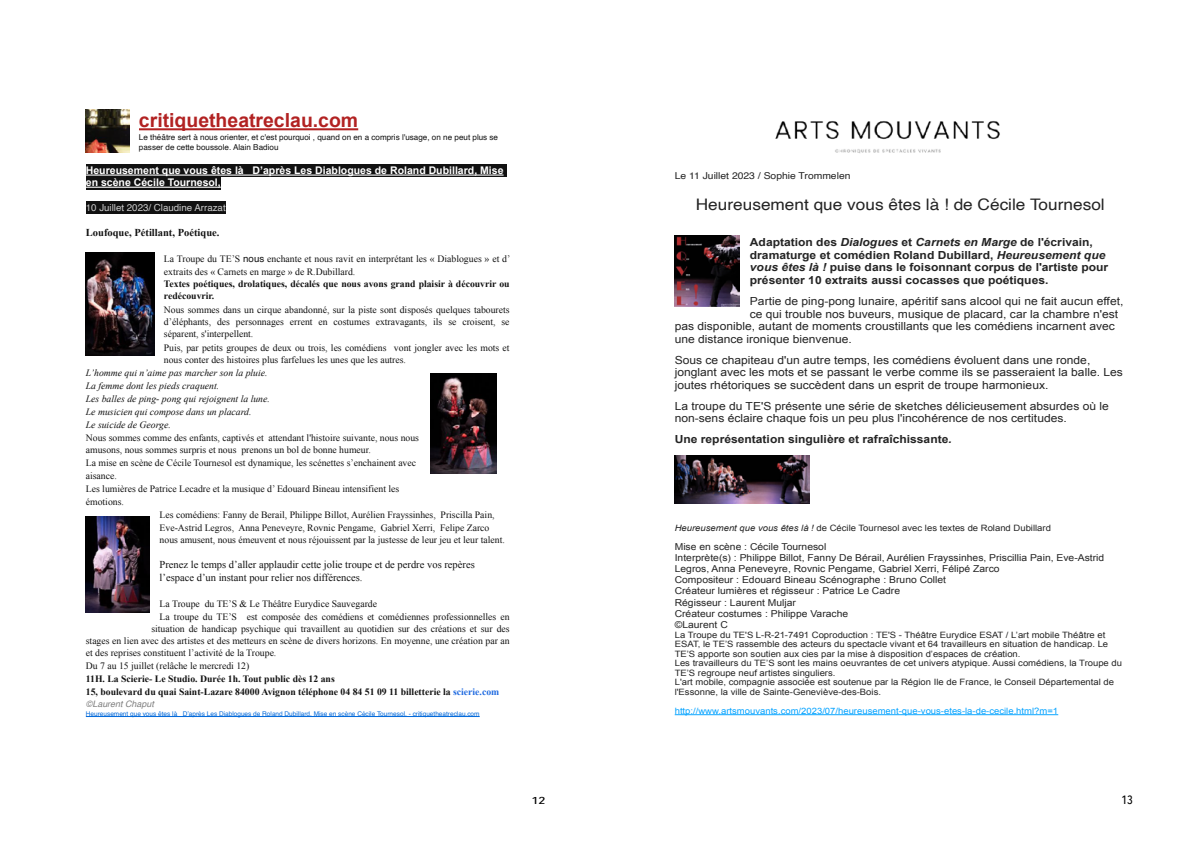
<style>
.page{position:relative;width:1191px;height:842px;background:#fff}
.page>*{position:absolute;margin:0;border:0;box-sizing:border-box;transform-origin:0 0}
.t1{font:700 19.4px "Arial";color:#b22222}
.t2{font:15.9px "Helvetica";color:#242424;scale:1.08 1}
.t3{font:500 12px "Avenir Next Condensed";color:#000}
.t4{font:11.1px/12.7px "Arial";color:#242424;scale:1.08 1}
.t5{font:700 11.1px/12.7px "Arial";color:#242424;scale:1.08 1}
.t6{font:10.5px/13px "Times New Roman";color:#111}
.t7{font:700 10.5px/12.1px "Arial";color:#fff}
.t8{font:700 10.5px "Times New Roman";color:#111}
.t9{font:500 10px "Avenir Next Condensed";color:#000;scale:1.5 1}
.t10{font:9.7px/12.1px "Times New Roman";color:#111}
.t11{font:italic 9.7px "Times New Roman";color:#111}
.t12{font:700 9.7px "Times New Roman";color:#111}
.t13{font:9.7px "Helvetica";color:#ccc}
.t14{font:9.5px/11.1px "Arial";color:#242424;scale:1.08 1}
.t15{font:9.5px "Helvetica";color:#242424;scale:1.08 1}
.t16{font:italic 8.9px "Helvetica";color:#808080}
.t17{font:8.7px/9.5px "Arial";color:#242424;scale:1.08 1}
.t18{font:8.7px "Arial";color:#00a2ff;scale:1.08 1}
.t19{font:8.1px/9.7px "Helvetica";color:#111}
.t20{font:6.5px "Helvetica";color:#0068da}
.s1{font-family:"Helvetica"}
.s2{font-weight:700}
.s3{color:#1f6ae0}
.s4{font-style:italic}
</style>
<div class="page">
<hr style="left:674px;top:714px;width:384px;height:1px;background:#00a2ff">
<img style="left:674px;top:235px;width:65px;height:72px">
<img style="left:674px;top:456px;width:135px;height:48px">
<img style="left:775px;top:121px;width:225px;height:32px">
<div style="left:86px;top:164px;width:420px;height:13px;background:#111"></div>
<div style="left:86px;top:177px;width:135px;height:12px;background:#111"></div>
<div style="left:86px;top:202px;width:140px;height:12px;background:#111"></div>
<hr style="left:139px;top:128px;width:219px;height:2px;background:#b22222">
<hr style="left:86px;top:175px;width:417px;height:1px;background:#fff">
<hr style="left:86px;top:187px;width:135px;height:1px;background:#fff">
<hr style="left:86px;top:716px;width:394px;height:1px;background:#0068da">
<img style="left:86px;top:253px;width:68px;height:102px">
<img style="left:430px;top:374px;width:67px;height:99px">
<img style="left:86px;top:516px;width:64px;height:97px">
<img style="left:86px;top:109px;width:43px;height:44px">
<p class="t1" style="left:139px;top:108px;width:221px">critiquetheatreclau.com</p>
<p class="t19" style="left:139px;top:132px;width:361px">Le théâtre sert à nous orienter, et c'est pourquoi , quand on en a compris l'usage, on ne peut plus se passer de cette boussole. Alain Badiou</p>
<p class="t7" style="left:86px;top:165px;width:419px">Heureusement que vous êtes là D’après Les Diablogues de Roland Dubillard, Mise en scène Cécile Tournesol,</p>
<p class="t13" style="left:86px;top:200px;width:141px">10 Juillet 2023/ Claudine Arrazat</p>
<p class="t8" style="left:86px;top:225px;width:135px">Loufoque, Pétillant, Poétique.</p>
<p class="t10" style="left:164px;top:253px;width:348px">La Troupe du TE’S <span class="s1">nous</span> enchante et nous ravit en interprétant les « Diablogues » et d’ extraits des « Carnets en marge » de R.Dubillard.<br><span class="s2">Textes poétiques, drolatiques, décalés que nous avons grand plaisir à découvrir ou redécouvrir.</span></p>
<p class="t10" style="left:164px;top:303px;width:347px;text-align:justify">Nous sommes dans un cirque abandonné, sur la piste sont disposés quelques tabourets d’éléphants, des personnages errent en costumes extravagants, ils se croisent, se séparent, s'interpellent.</p>
<p class="t10" style="left:164px;top:341px;width:347px">Puis, par petits groupes de deux ou trois, les comédiens vont jongler avec les mots et</p>
<p class="t10" style="left:164px;top:353px;width:244px">nous conter des histoires plus farfelues les unes que les autres.</p>
<p class="t11" style="left:86px;top:366px;width:183px">L’homme qui n’aime pas marcher son la pluie.</p>
<p class="t11" style="left:86px;top:379px;width:135px">La femme dont les pieds craquent.</p>
<p class="t11" style="left:86px;top:392px;width:185px">Les balles de ping- pong qui rejoignent la lune.</p>
<p class="t11" style="left:86px;top:405px;width:167px">Le musicien qui compose dans un placard.</p>
<p class="t11" style="left:86px;top:418px;width:86px">Le suicide de George.</p>
<p class="t10" style="left:86px;top:431px;width:335px">Nous sommes comme des enfants, captivés et attendant l'histoire suivante, nous nous</p>
<p class="t10" style="left:86px;top:443px;width:286px">amusons, nous sommes surpris et nous prenons un bol de bonne humeur.</p>
<p class="t10" style="left:86px;top:457px;width:332px">La mise en scène de Cécile Tournesol est dynamique, les scénettes s’enchainent avec aisance.</p>
<p class="t10" style="left:86px;top:483px;width:315px">Les lumières de Patrice Lecadre et la musique d’ Edouard Bineau intensifient les émotions.</p>
<p class="t10" style="left:160px;top:509px;width:347px">Les comédiens: Fanny de Berail, Philippe Billot, Aurélien Frayssinhes, Priscilla Pain,<br>Eve-Astrid Legros, Anna Peneveyre, Rovnic Pengame, Gabriel Xerri, Felipe Zarco nous amusent, nous émeuvent et nous réjouissent par la justesse de leur jeu et leur talent.</p>
<p class="t6" style="left:160px;top:558px;width:317px">Prenez le temps d’aller applaudir cette jolie troupe et de perdre vos repères l’espace d’un instant pour relier nos différences.</p>
<p class="t10" style="left:160px;top:597px;width:219px">La Troupe du TE’S &amp; Le Théâtre Eurydice Sauvegarde</p>
<p class="t10" style="left:160px;top:610px;width:351px">La troupe du TE’S est composée des comédiens et comédiennes professionnelles en</p>
<p class="t10" style="left:151px;top:622px;width:360px">situation de handicap psychique qui travaillent au quotidien sur des créations et sur des</p>
<p class="t10" style="left:86px;top:634px;width:425px">stages en lien avec des artistes et des metteurs en scène de divers horizons. En moyenne, une création par an</p>
<p class="t10" style="left:86px;top:646px;width:192px">et des reprises constituent l’activité de la Troupe.</p>
<p class="t10" style="left:86px;top:659px;width:165px">Du 7 au 15 juillet (relâche le mercredi 12)</p>
<p class="t12" style="left:86px;top:672px;width:250px">11H. La Scierie- Le Studio. Durée 1h. Tout public dès 12 ans</p>
<p class="t12" style="left:86px;top:685px;width:415px">15, boulevard du quai Saint-Lazare 84000 Avignon téléphone 04 84 51 09 11 billetterie la <span class="s3">scierie.com</span></p>
<p class="t16" style="left:86px;top:696px;width:69px">©Laurent Chaput</p>
<p class="t20" style="left:86px;top:709px;width:395px">Heureusement que vous êtes là D’après Les Diablogues de Roland Dubillard, Mise en scène Cécile Tournesol, - critiquetheatreclau.com</p>
<p class="t15" style="left:674px;top:168px;width:164px">Le 11 Juillet 2023 / Sophie Trommelen</p>
<p class="t2" style="left:696px;top:192px;width:380px">Heureusement que vous êtes là ! de Cécile Tournesol</p>
<p class="t5" style="left:750px;top:236px;width:333px">Adaptation des <span class="s4">Dialogues</span> et <span class="s4">Carnets en Marge</span> de l'écrivain, dramaturge et comédien Roland Dubillard, <span class="s4">Heureusement que vous êtes là !</span> puise dans le foisonnant corpus de l'artiste pour présenter 10 extraits aussi cocasses que poétiques.</p>
<p class="t4" style="left:750px;top:295px;width:347px">Partie de ping-pong lunaire, apéritif sans alcool qui ne fait aucun effet,</p>
<p class="t4" style="left:749px;top:307px;width:343px">ce qui trouble nos buveurs, musique de placard, car la chambre n'est</p>
<p class="t4" style="left:674px;top:320px;width:409px">pas disponible, autant de moments croustillants que les comédiens incarnent avec</p>
<p class="t4" style="left:674px;top:333px;width:165px">une distance ironique bienvenue.</p>
<p class="t4" style="left:674px;top:353px;width:416px">Sous ce chapiteau d'un autre temps, les comédiens évoluent dans une ronde, jonglant avec les mots et se passant le verbe comme ils se passeraient la balle. Les joutes rhétoriques se succèdent dans un esprit de troupe harmonieux.</p>
<p class="t4" style="left:674px;top:400px;width:403px">La troupe du TE'S présente une série de sketches délicieusement absurdes où le non-sens éclaire chaque fois un peu plus l'incohérence de nos certitudes.</p>
<p class="t5" style="left:674px;top:433px;width:258px">Une représentation singulière et rafraîchissante<span class="s4">.</span></p>
<p class="t17" style="left:674px;top:523px;width:350px"><span class="s4">Heureusement que vous êtes là !</span> de Cécile Tournesol avec les textes de Roland Dubillard</p>
<p class="t14" style="left:674px;top:541px;width:399px">Mise en scène : Cécile Tournesol<br>Interprète(s) : Philippe Billot, Fanny De Bérail, Aurélien Frayssinhes, Priscillia Pain, Eve-Astrid Legros, Anna Peneveyre, Rovnic Pengame, Gabriel Xerri, Félipé Zarco<br>Compositeur : Edouard Bineau Scénographe : Bruno Collet<br>Créateur lumières et régisseur : Patrice Le Cadre<br>Régisseur : Laurent Muljar<br>Créateur costumes : Philippe Varache<br>©Laurent C</p>
<p class="t17" style="left:674px;top:630px;width:416px">La Troupe du TE'S L-R-21-7491 Coproduction : TE'S - Théâtre Eurydice ESAT / L’art mobile Théâtre et ESAT, le TE’S rassemble des acteurs du spectacle vivant et 64 travailleurs en situation de handicap. Le TE’S apporte son soutien aux cies par la mise à disposition d’espaces de création.<br>Les travailleurs du TE’S sont les mains oeuvrantes de cet univers atypique. Aussi comédiens, la Troupe du TE’S regroupe neuf artistes singuliers.<br>L'art mobile, compagnie associée est soutenue par la Région Ile de France, le Conseil Départemental de l'Essonne, la ville de Sainte-Geneviève-des-Bois.</p>
<p class="t18" style="left:674px;top:705px;width:356px">http://www.artsmouvants.com/2023/07/heureusement-que-vous-etes-la-de-cecile.html?m=1</p>
<p class="t9" style="left:531px;top:794px;width:11px">12</p>
<p class="t3" style="left:1121px;top:792px;width:13px">13</p>
</div>
